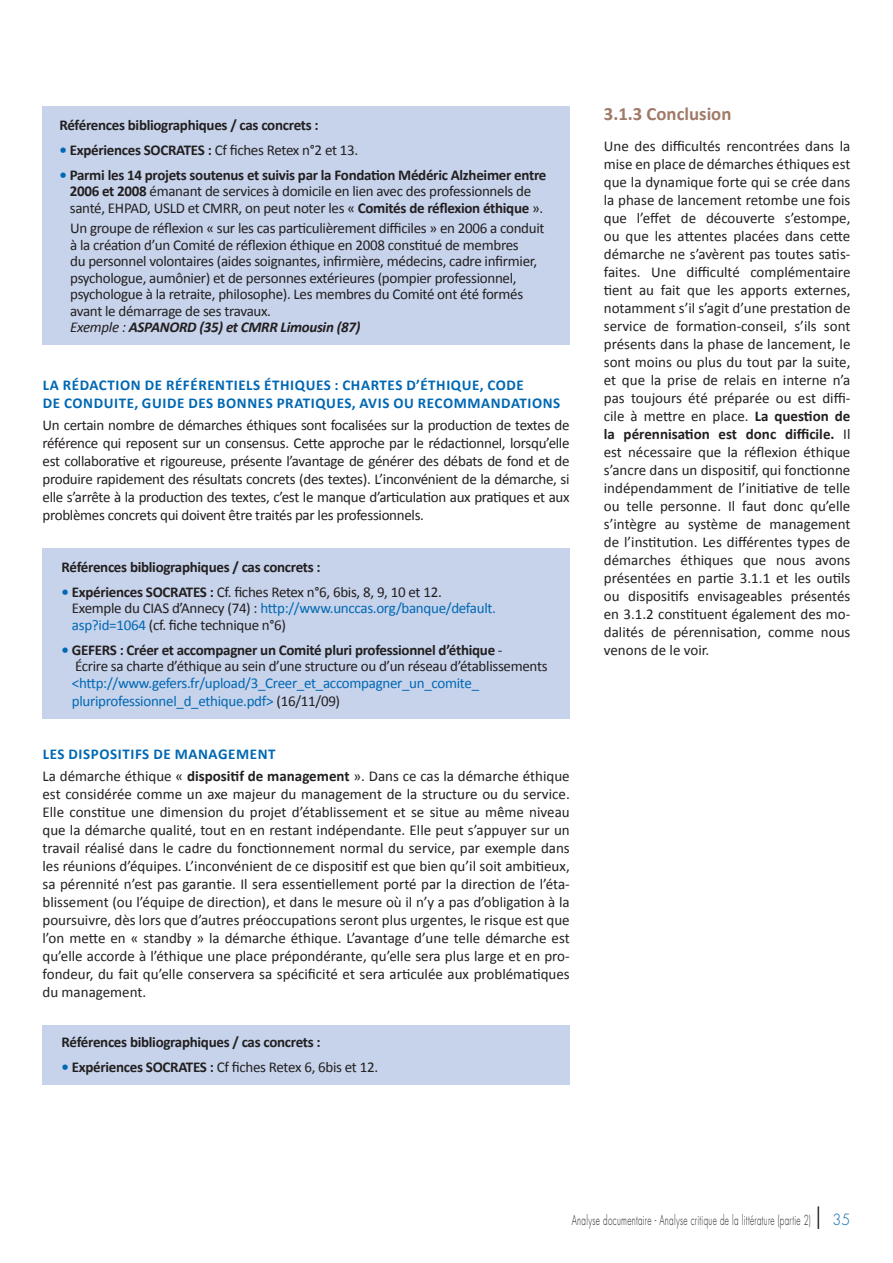
<style>
.page{position:relative;width:893px;height:1263px;background:#fff}
.page>*{position:absolute;margin:0;border:0;box-sizing:border-box;transform-origin:0 0}
.t1{font:700 18.75px "Calibri";color:#a07a68}
.t2{font:15px/18px "Calibri";letter-spacing:-.02em;color:#231f20;text-align:justify}
.t3{font:700 15px/16.5px "Calibri";letter-spacing:-.02em;color:#231f20;text-align:center}
.t4{font:700 15px/18px "Calibri";letter-spacing:.04em;color:#0168b3}
.t5{font:15px/18px "Calibri";letter-spacing:-.02em;color:#0168b3}
.t6{font:15px/22.2px "Calibri";color:#231f20}
.t7{font:300 15px "Futura";color:#0168b3;scale:.95 1}
.t8{font:300 13.5px "Futura";letter-spacing:.04em;color:#231f20;scale:.6 1}
.s1{font-weight:700;color:#0168b3}
.s2{font-weight:700}
.s3{color:#0168b3}
.s4{font-weight:400}
.s5{font-style:italic}
.s6{font-weight:700;font-style:italic}
.s7{color:#231f20}
.s8{font-size:30px;color:#231f20}
</style>
<div class="page">
<div style="left:43px;top:549px;width:527px;height:170px;background:#c6d3eb"></div>
<div style="left:43px;top:1025px;width:527px;height:59px;background:#c6d3eb"></div>
<div style="left:43px;top:106px;width:527px;height:238px;background:#c6d3eb"></div>
<p class="t3" style="left:60px;top:116px;width:261px">Références bibliographiques / cas concrets :</p>
<p class="t2" style="left:60px;top:140px;width:300px"><span class="s1">•</span> <span class="s2">Expériences SOCRATES :</span> Cf fiches Retex n°2 et 13.</p>
<p class="t3" style="left:60px;top:166px;width:488px"><span class="s3">•</span> Parmi les 14 projets soutenus et suivis par la Fondation Médéric Alzheimer entre<br>2006 et 2008 <span class="s4">émanant de services à domicile en lien avec des professionnels de santé, EHPAD, USLD et CMRR, on peut noter les «</span> Comités de réflexion éthique <span class="s4">».</span></p>
<p class="t2" style="left:70px;top:219px;width:476px;line-height:16.5px;text-align:left">Un groupe de réflexion « sur les cas particulièrement difficiles » en 2006 a conduit à la création d’un Comité de réflexion éthique en 2008 constitué de membres<br>du personnel volontaires (aides soignantes, infirmière, médecins, cadre infirmier, psychologue, aumônier) et de personnes extérieures (pompier professionnel, psychologue à la retraite, philosophe). Les membres du Comité ont été formés avant le démarrage de ses travaux.<br><span class="s5">Exemple :</span> <span class="s6">ASPANORD (35) et CMRR Limousin (87)</span></p>
<p class="t4" style="left:43px;top:375px;width:519px">LA RÉDACTION DE RÉFÉRENTIELS ÉTHIQUES : CHARTES D’ÉTHIQUE, CODE<br>DE CONDUITE, GUIDE DES BONNES PRATIQUES, AVIS OU RECOMMANDATIONS</p>
<p class="t2" style="left:43px;top:415px;width:529px">Un certain nombre de démarches éthiques sont focalisées sur la production de textes de référence qui reposent sur un consensus. Cette approche par le rédactionnel, lorsqu’elle est collaborative et rigoureuse, présente l’avantage de générer des débats de fond et de produire rapidement des résultats concrets (des textes). L’inconvénient de la démarche, si elle s’arrête à la production des textes, c’est le manque d’articulation aux pratiques et aux problèmes concrets qui doivent être traités par les professionnels.</p>
<p class="t3" style="left:62px;top:557px;width:261px">Références bibliographiques / cas concrets :</p>
<p class="t2" style="left:72px;top:583px;width:426px;line-height:16.5px;text-align:left;text-indent:-10px"><span class="s1">•</span> <span class="s2">Expériences SOCRATES :</span> Cf. fiches Retex n°6, 6bis, 8, 9, 10 et 12.<br>Exemple du CIAS d’Annecy (74) : <span class="s3">http://www.unccas.org/banque/default. asp?id=1064</span> (cf. fiche technique n°6)</p>
<p class="t2" style="left:75px;top:641px;width:474px;line-height:16.5px;text-indent:-13px"><span class="s1">•</span> <span class="s2">GEFERS : Créer et accompagner un Comité pluri professionnel d’éthique</span> -<br>Écrire sa charte d’éthique au sein d’une structure ou d’un réseau d’établissements</p>
<p class="t5" style="left:72px;top:673px;width:409px">&lt;http://www.gefers.fr/upload/3_Creer_et_accompagner_un_comite_ pluriprofessionnel_d_ethique.pdf&gt; <span class="s7">(16/11/09)</span></p>
<p class="t6" style="left:43px;top:742px;width:529px"><span class="s1">LES DISPOSITIFS DE MANAGEMENT<br></span>La démarche éthique « <span class="s2">dispositif de management</span> ». Dans ce cas la démarche éthique</p>
<p class="t2" style="left:43px;top:784px;width:529px">est considérée comme un axe majeur du management de la structure ou du service.<br>Elle constitue une dimension du projet d’établissement et se situe au même niveau que la démarche qualité, tout en en restant indépendante. Elle peut s’appuyer sur un travail réalisé dans le cadre du fonctionnement normal du service, par exemple dans les réunions d’équipes. L’inconvénient de ce dispositif est que bien qu’il soit ambitieux, sa pérennité n’est pas garantie. Il sera essentiellement porté par la direction de l’éta&shy;blissement (ou l’équipe de direction), et dans le mesure où il n’y a pas d’obligation à la poursuivre, dès lors que d’autres préoccupations seront plus urgentes, le risque est que l’on mette en « standby » la démarche éthique. L’avantage d’une telle démarche est qu’elle accorde à l’éthique une place prépondérante, qu’elle sera plus large et en pro&shy;fondeur, du fait qu’elle conservera sa spécificité et sera articulée aux problématiques du management.</p>
<p class="t3" style="left:62px;top:1033px;width:261px">Références bibliographiques / cas concrets :</p>
<p class="t2" style="left:62px;top:1057px;width:318px"><span class="s1">•</span> <span class="s2">Expériences SOCRATES :</span> Cf fiches Retex 6, 6bis et 12.</p>
<p class="t1" style="left:604px;top:103px;width:129px">3.1.3 Conclusion</p>
<p class="t2" style="left:604px;top:136px;width:248px">Une des difficultés rencontrées dans la mise en place de démarches éthiques est que la dynamique forte qui se crée dans la phase de lancement retombe une fois que l’effet de découverte s’estompe, ou que les attentes placées dans cette démarche ne s’avèrent pas toutes satis&shy;faites. Une difficulté complémentaire tient au fait que les apports externes, notamment s’il s’agit d’une prestation de service de formation-conseil, s’ils sont présents dans la phase de lancement, le sont moins ou plus du tout par la suite, et que la prise de relais en interne n’a pas toujours été préparée ou est diffi&shy;cile à mettre en place. <span class="s2">La question de la pérennisation est donc difficile.</span> Il est nécessaire que la réflexion éthique s’ancre dans un dispositif, qui fonctionne indépendamment de l’initiative de telle ou telle personne. Il faut donc qu’elle s’intègre au système de management de l’institution. Les différentes types de démarches éthiques que nous avons présentées en partie 3.1.1 et les outils ou dispositifs envisageables présentés en 3.1.2 constituent également des mo&shy;dalités de pérennisation, comme nous venons de le voir.</p>
<p class="t8" style="left:572px;top:1211px;width:400px">Analyse documentaire - Analyse critique de la littérature (partie 2)</p>
<p class="t7" style="left:815px;top:1209px;width:38px"><span class="s8">I</span> 35</p>
</div>
